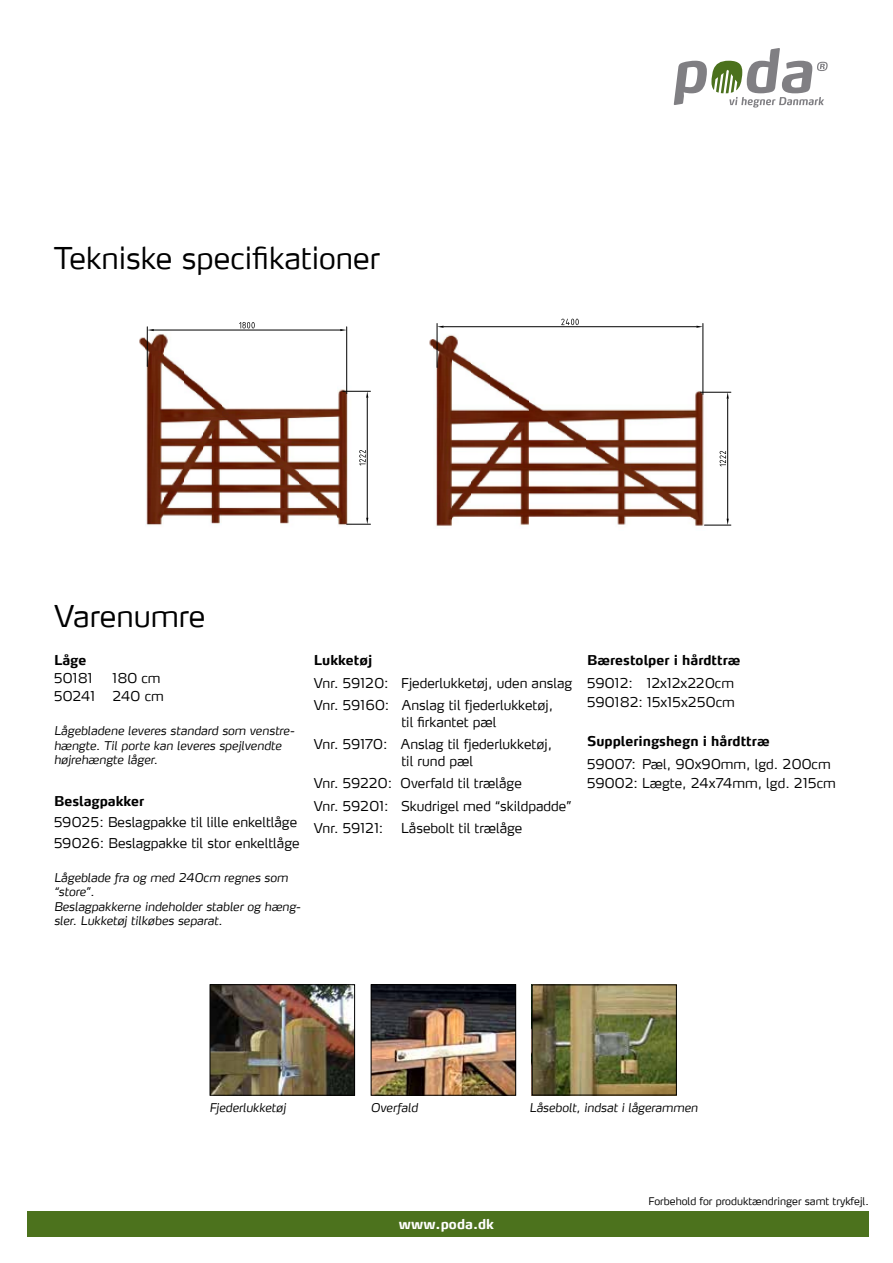
<style>
.page{position:relative;width:893px;height:1263px;background:#fff}
.page>*{position:absolute;margin:0;border:0;box-sizing:border-box;transform-origin:0 0}
.t1{font:300 30px "Max LF";color:#000}
.t2{font:300 13.5px/22.5px "Max LF";color:#000}
.t3{font:700 13.5px "Max LF";color:#000}
.t4{font:700 13.5px "Max";letter-spacing:.005em;color:#fff}
.t5{font:italic 300 12px/14.4px "Max LF";color:#000}
.t6{font:300 10.5px "Max";color:#000}
</style>
<div class="page">
<svg style="left:674px;top:48px;width:154px;height:60px"></svg>
<div style="left:27px;top:1211px;width:842px;height:26px;background:#4c721d"></div>
<img style="left:212px;top:986px;width:141px;height:107px">
<div style="left:210px;top:984px;width:145px;height:111px;border:1px solid #000"></div>
<img style="left:373px;top:986px;width:141px;height:107px">
<div style="left:371px;top:984px;width:145px;height:111px;border:1px solid #000"></div>
<img style="left:534px;top:987px;width:141px;height:106px">
<div style="left:532px;top:985px;width:145px;height:110px;border:1px solid #000"></div>
<svg style="left:139px;top:326px;width:232px;height:199px"></svg>
<hr style="left:147px;top:327px;width:1px;height:39px;background:#000">
<hr style="left:346px;top:327px;width:1px;height:67px;background:#000">
<hr style="left:154px;top:330px;width:186px;height:1px;background:#000">
<svg style="left:147px;top:329px;width:7px;height:2px"></svg>
<svg style="left:340px;top:329px;width:7px;height:2px"></svg>
<svg style="left:239px;top:322px;width:16px;height:7px"></svg>
<hr style="left:367px;top:398px;width:1px;height:120px;background:#000">
<svg style="left:347px;top:518px;width:23px;height:7px"></svg>
<svg style="left:343px;top:391px;width:27px;height:7px"></svg>
<svg style="left:359px;top:450px;width:7px;height:15px"></svg>
<svg style="left:429px;top:318px;width:303px;height:208px"></svg>
<hr style="left:437px;top:323px;width:1px;height:44px;background:#000">
<hr style="left:703px;top:323px;width:1px;height:71px;background:#000">
<hr style="left:443px;top:326px;width:253px;height:1px;background:#000">
<svg style="left:437px;top:326px;width:6px;height:2px"></svg>
<svg style="left:696px;top:326px;width:7px;height:2px"></svg>
<svg style="left:561px;top:319px;width:18px;height:7px"></svg>
<hr style="left:701px;top:392px;width:30px;height:1px;background:#000">
<hr style="left:727px;top:399px;width:1px;height:120px;background:#000">
<svg style="left:704px;top:519px;width:27px;height:7px"></svg>
<svg style="left:727px;top:392px;width:2px;height:7px"></svg>
<svg style="left:720px;top:451px;width:6px;height:15px"></svg>
<h1 class="t1" style="left:54px;top:239px;width:328px">Tekniske specifikationer</h1>
<h1 class="t1" style="left:54px;top:598px;width:153px">Varenumre</h1>
<p class="t3" style="left:54px;top:652px;width:34px">Låge</p>
<p class="t2" style="left:54px;top:667px;width:40px">50181</p>
<p class="t2" style="left:112px;top:667px;width:50px">180 cm</p>
<p class="t2" style="left:54px;top:685px;width:43px">50241</p>
<p class="t2" style="left:112px;top:685px;width:53px">240 cm</p>
<p class="t5" style="left:54px;top:723px;width:242px">Lågebladene leveres standard som venstre&shy;hængte. Til porte kan leveres spejlvendte højrehængte låger.</p>
<p class="t3" style="left:54px;top:793px;width:92px">Beslagpakker</p>
<p class="t2" style="left:54px;top:811px;width:247px;line-height:21px">59025: Beslagpakke til lille enkeltlåge<br>59026: Beslagpakke til stor enkeltlåge</p>
<p class="t5" style="left:54px;top:870px;width:248px">Lågeblade fra og med 240cm regnes som “store”.<br>Beslagpakkerne indeholder stabler og hæng&shy;sler. Lukketøj tilkøbes separat.</p>
<p class="t3" style="left:314px;top:652px;width:60px">Lukketøj</p>
<p class="t2" style="left:314px;top:671px;width:260px">Vnr. 59120: Fjederlukketøj, uden anslag<br>Vnr. 59160: Anslag til fjederlukketøj,</p>
<p class="t2" style="left:314px;top:710px;width:240px;text-indent:87px">til firkantet pæl<br>Vnr. 59170: Anslag til fjederlukketøj,</p>
<p class="t2" style="left:314px;top:749px;width:259px;text-indent:87px">til rund pæl<br>Vnr. 59220: Overfald til trælåge<br>Vnr. 59201: Skudrigel med “skildpadde”<br>Vnr. 59121:</p>
<p class="t2" style="left:401px;top:817px;width:123px">Låsebolt til trælåge</p>
<p class="t3" style="left:587px;top:652px;width:155px">Bærestolper i hårdttræ</p>
<p class="t2" style="left:587px;top:673px;width:149px;line-height:19.5px">59012: 12x12x220cm<br>590182: 15x15x250cm</p>
<p class="t3" style="left:587px;top:733px;width:184px">Suppleringshegn i hårdttræ</p>
<p class="t2" style="left:587px;top:754px;width:250px;line-height:19.5px">59007: Pæl, 90x90mm, lgd. 200cm<br>59002: Lægte, 24x74mm, lgd. 215cm</p>
<p class="t5" style="left:209px;top:1100px;width:78px">Fjederlukketøj</p>
<p class="t5" style="left:371px;top:1100px;width:48px">Overfald</p>
<p class="t5" style="left:529px;top:1100px;width:170px">Låsebolt, indsat i lågerammen</p>
<p class="t4" style="left:399px;top:1215px;width:97px">www.poda.dk</p>
<p class="t6" style="left:648px;top:1194px;width:222px">Forbehold for produktændringer samt trykfejl.</p>
</div>
